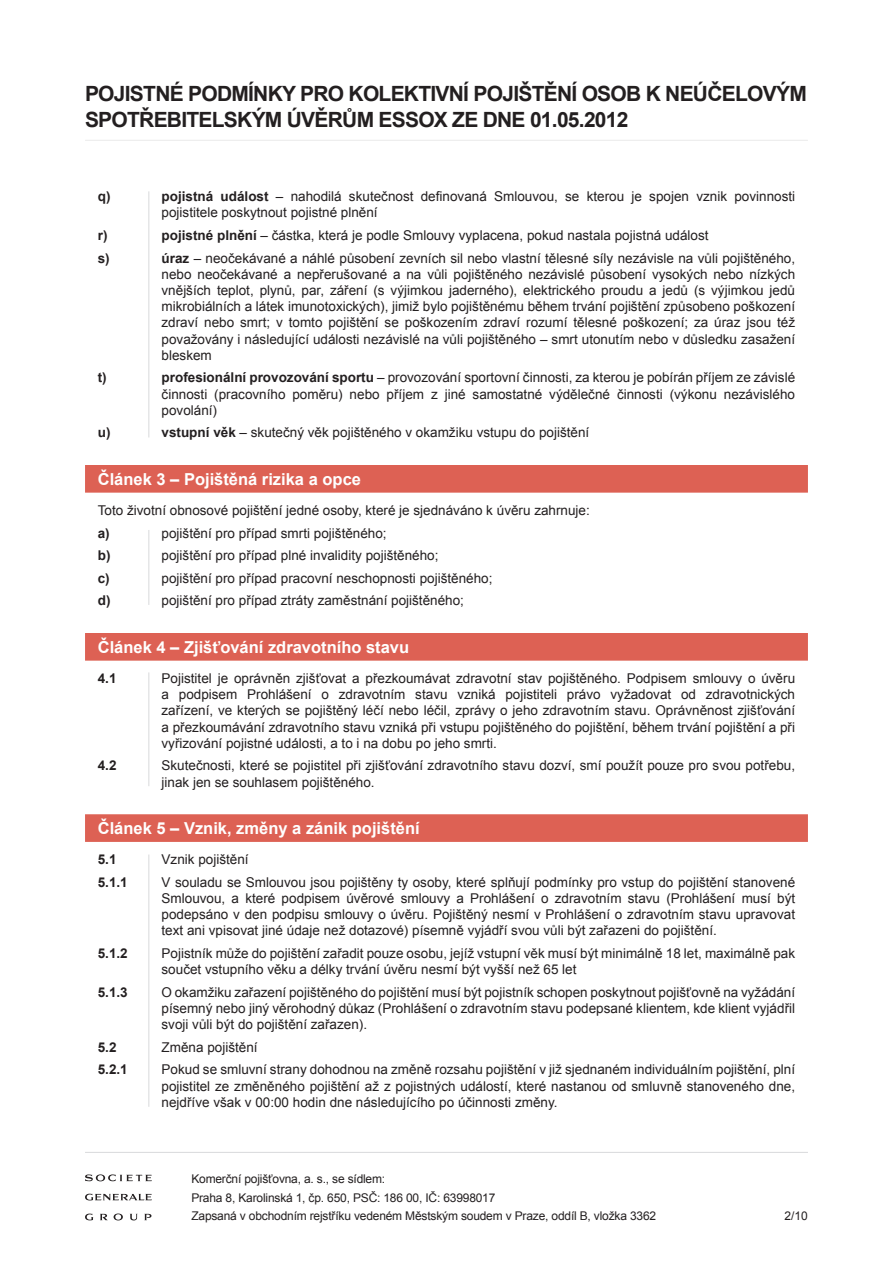
<style>
.page{position:relative;width:893px;height:1263px;background:#fff}
.page>*{position:absolute;margin:0;border:0;box-sizing:border-box;transform-origin:0 0}
.t1{font:700 21px/25.2px "Arial";letter-spacing:-.035em;color:#231f20}
.t2{font:700 16.5px "Arial";color:#fff}
.t3{font:13.5px/16.2px "Arial";color:#231f20;text-align:justify}
.t4{font:700 13.5px "Arial";color:#231f20}
.t5{font:12px/18.6px "Arial";letter-spacing:-.015em;color:#231f20}
.s1{font-weight:700}
</style>
<div class="page">
<hr style="left:85px;top:1152px;width:723px;height:1px;background:#dcdddf">
<hr style="left:85px;top:140px;width:723px;height:1px;background:#ededed">
<div style="left:85px;top:465px;width:723px;height:28px;background:#dd6154"></div>
<div style="left:85px;top:633px;width:723px;height:28px;background:#dd6154"></div>
<div style="left:85px;top:814px;width:723px;height:28px;background:#dd6154"></div>
<hr style="left:148px;top:191px;width:1px;height:246px;background:#dcdddf">
<hr style="left:148px;top:530px;width:1px;height:75px;background:#dcdddf">
<hr style="left:148px;top:672px;width:1px;height:114px;background:#dcdddf">
<hr style="left:148px;top:854px;width:1px;height:253px;background:#dcdddf">
<svg style="left:100px;top:1214px;width:8px;height:6px"></svg>
<svg style="left:130px;top:1214px;width:8px;height:6px"></svg>
<svg style="left:144px;top:1214px;width:7px;height:6px"></svg>
<svg style="left:85px;top:1213px;width:8px;height:7px"></svg>
<svg style="left:114px;top:1213px;width:9px;height:7px"></svg>
<svg style="left:85px;top:1174px;width:67px;height:7px"></svg>
<svg style="left:85px;top:1194px;width:67px;height:6px"></svg>
<h1 class="t1" style="left:85px;top:82px;width:723px">POJISTNÉ PODMÍNKY PRO KOLEKTIVNÍ POJIŠTĚNÍ OSOB K NEÚČELOVÝM<br>SPOTŘEBITELSKÝM ÚVĚRŮM ESSOX ZE DNE 01.05.2012</h1>
<p class="t4" style="left:98px;top:187px;width:14px">q)</p>
<p class="t3" style="left:162px;top:188px;width:635px"><span class="s1">pojistná událost</span> – nahodilá skutečnost definovaná Smlouvou, se kterou je spojen vznik povinnosti pojistitele poskytnout pojistné plnění</p>
<p class="t4" style="left:98px;top:226px;width:11px">r)</p>
<p class="t3" style="left:162px;top:227px;width:548px"><span class="s1">pojistné plnění</span> – částka, která je podle Smlouvy vyplacena, pokud nastala pojistná událost</p>
<p class="t4" style="left:98px;top:249px;width:14px">s)</p>
<p class="t3" style="left:162px;top:250px;width:635px"><span class="s1">úraz</span> – neočekávané a náhlé působení zevních sil nebo vlastní tělesné síly nezávisle na vůli pojištěného, nebo neočekávané a nepřerušované a na vůli pojištěného nezávislé působení vysokých nebo nízkých vnějších teplot, plynů, par, záření (s výjimkou jaderného), elektrického proudu a jedů (s výjimkou jedů mikrobiálních a látek imunotoxických), jimiž bylo pojištěnému během trvání pojištění způsobeno poškození zdraví nebo smrt; v tomto pojištění se poškozením zdraví rozumí tělesné poškození; za úraz jsou též považovány i následující události nezávislé na vůli pojištěného – smrt utonutím nebo v důsledku zasažení bleskem</p>
<p class="t4" style="left:98px;top:369px;width:10px">t)</p>
<p class="t3" style="left:162px;top:370px;width:635px"><span class="s1">profesionální provozování sportu</span> – provozování sportovní činnosti, za kterou je pobírán příjem ze závislé činnosti (pracovního poměru) nebo příjem z jiné samostatné výdělečné činnosti (výkonu nezávislého povolání)</p>
<p class="t4" style="left:98px;top:424px;width:14px">u)</p>
<p class="t3" style="left:162px;top:425px;width:429px"><span class="s1">vstupní věk</span> – skutečný věk pojištěného v okamžiku vstupu do pojištění</p>
<p class="t2" style="left:98px;top:468px;width:265px">Článek 3 – Pojištěná rizika a opce</p>
<p class="t3" style="left:98px;top:502px;width:494px">Toto životní obnosové pojištění jedné osoby, které je sjednáváno k úvěru zahrnuje:</p>
<p class="t4" style="left:98px;top:524px;width:14px">a)</p>
<p class="t3" style="left:162px;top:525px;width:227px">pojištění pro případ smrti pojištěného;</p>
<p class="t4" style="left:98px;top:546px;width:14px">b)</p>
<p class="t3" style="left:162px;top:547px;width:278px">pojištění pro případ plné invalidity pojištěného;</p>
<p class="t4" style="left:98px;top:569px;width:14px">c)</p>
<p class="t3" style="left:162px;top:570px;width:332px">pojištění pro případ pracovní neschopnosti pojištěného;</p>
<p class="t4" style="left:98px;top:591px;width:14px">d)</p>
<p class="t3" style="left:162px;top:593px;width:304px">pojištění pro případ ztráty zaměstnání pojištěného;</p>
<p class="t2" style="left:98px;top:636px;width:313px">Článek 4 – Zjišťování zdravotního stavu</p>
<p class="t4" style="left:98px;top:669px;width:20px">4.1</p>
<p class="t3" style="left:162px;top:670px;width:635px">Pojistitel je oprávněn zjišťovat a přezkoumávat zdravotní stav pojištěného. Podpisem smlouvy o úvěru a podpisem Prohlášení o zdravotním stavu vzniká pojistiteli právo vyžadovat od zdravotnických zařízení, ve kterých se pojištěný léčí nebo léčil, zprávy o jeho zdravotním stavu. Oprávněnost zjišťování a přezkoumávání zdravotního stavu vzniká při vstupu pojištěného do pojištění, během trvání pojištění a při vyřizování pojistné události, a to i na dobu po jeho smrti.</p>
<p class="t4" style="left:98px;top:757px;width:20px">4.2</p>
<p class="t3" style="left:162px;top:758px;width:635px">Skutečnosti, které se pojistitel při zjišťování zdravotního stavu dozví, smí použít pouze pro svou potřebu, jinak jen se souhlasem pojištěného.</p>
<p class="t2" style="left:98px;top:817px;width:323px">Článek 5 – Vznik, změny a zánik pojištění</p>
<p class="t4" style="left:98px;top:850px;width:20px">5.1</p>
<p class="t3" style="left:162px;top:851px;width:89px">Vznik pojištění</p>
<p class="t4" style="left:98px;top:873px;width:32px">5.1.1</p>
<p class="t3" style="left:162px;top:874px;width:635px">V souladu se Smlouvou jsou pojištěny ty osoby, které splňují podmínky pro vstup do pojištění stanovené Smlouvou, a které podpisem úvěrové smlouvy a Prohlášení o zdravotním stavu (Prohlášení musí být podepsáno v den podpisu smlouvy o úvěru. Pojištěný nesmí v Prohlášení o zdravotním stavu upravovat text ani vpisovat jiné údaje než dotazové) písemně vyjádří svou vůli být zařazeni do pojištění.</p>
<p class="t4" style="left:98px;top:944px;width:32px">5.1.2</p>
<p class="t3" style="left:162px;top:945px;width:635px">Pojistník může do pojištění zařadit pouze osobu, jejíž vstupní věk musí být minimálně 18 let, maximálně pak součet vstupního věku a délky trvání úvěru nesmí být vyšší než 65 let</p>
<p class="t4" style="left:98px;top:983px;width:32px">5.1.3</p>
<p class="t3" style="left:162px;top:984px;width:635px">O okamžiku zařazení pojištěného do pojištění musí být pojistník schopen poskytnout pojišťovně na vyžádání písemný nebo jiný věrohodný důkaz (Prohlášení o zdravotním stavu podepsané klientem, kde klient vyjádřil svoji vůli být do pojištění zařazen).</p>
<p class="t4" style="left:98px;top:1038px;width:20px">5.2</p>
<p class="t3" style="left:162px;top:1039px;width:98px">Změna pojištění</p>
<p class="t4" style="left:98px;top:1060px;width:32px">5.2.1</p>
<p class="t3" style="left:162px;top:1062px;width:635px">Pokud se smluvní strany dohodnou na změně rozsahu pojištění v již sjednaném individuálním pojištění, plní pojistitel ze změněného pojištění až z pojistných událostí, které nastanou od smluvně stanoveného dne, nejdříve však v 00:00 hodin dne následujícího po účinnosti změny.</p>
<p class="t5" style="left:191px;top:1170px;width:466px">Komerční pojišťovna, a. s., se sídlem:<br>Praha 8, Karolinská 1, čp. 650, PSČ: 186 00, IČ: 63998017<br>Zapsaná v obchodním rejstříku vedeném Městským soudem v Praze, oddíl B, vložka 3362</p>
<p class="t5" style="left:785px;top:1207px;width:25px">2/10</p>
</div>
